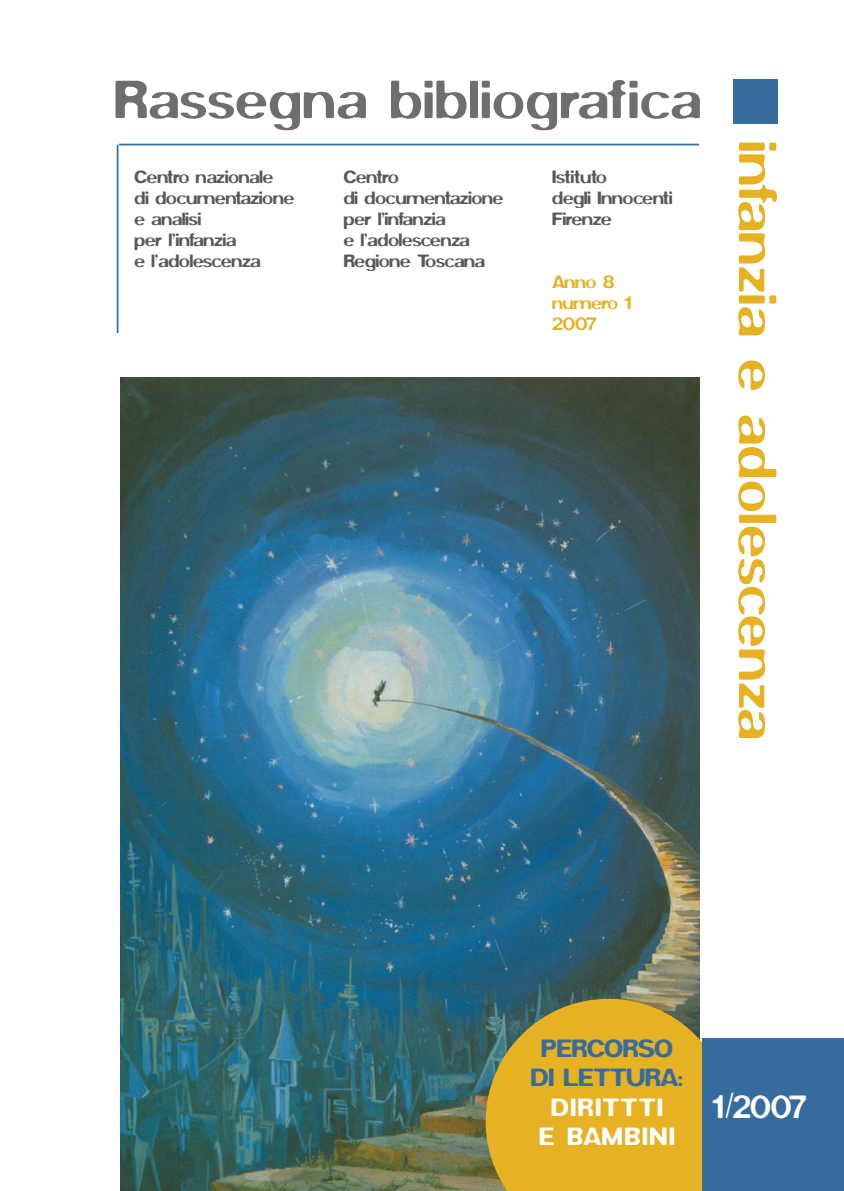
<style>
.page{position:relative;width:844px;height:1191px;background:#fff}
.page>*{position:absolute;margin:0;border:0;box-sizing:border-box;transform-origin:0 0}
.t1{font:52.5px "Graphiti Blur";letter-spacing:.035em;color:#6c6e70}
.t2{font:52.5px "Graphiti Blur";letter-spacing:.035em;color:#e6b122}
.t3{font:31.5px "Graphiti Blur";color:#fff;scale:.92 1}
.t4{font:24.5px/29.4px "Graphiti Blur";color:#376c9f;text-align:center}
.t5{font:24.5px/29.4px "Graphiti Blur";letter-spacing:.07em;color:#fff;text-align:center}
.t6{font:17.5px/21px "Graphiti Blur";color:#58595b}
.t7{font:17.5px/21px "Graphiti Blur";color:#e6b122}
</style>
<div class="page">
<img style="left:120px;top:378px;width:579px;height:813px">
<svg style="left:485px;top:998px;width:217px;height:193px;background:#d3a82a"></svg>
<hr style="left:0;top:1px;width:1px;height:1190px;background:#376c9f">
<div style="left:733px;top:79px;width:44px;height:45px;background:#376c9f"></div>
<hr style="left:119px;top:144px;width:580px;height:1px;background:#376c9f">
<hr style="left:117px;top:145px;width:1px;height:188px;background:#376c9f">
<div style="left:702px;top:1038px;width:141px;height:153px;background:#376c9f"></div>
<h1 class="t1" style="left:114px;top:82px;width:587px">Rassegna bibliografica</h1>
<p class="t6" style="left:134px;top:169px;width:161px">Centro nazionale<br>di documentazione e analisi<br>per l’infanzia<br>e l’adolescenza</p>
<p class="t6" style="left:343px;top:169px;width:161px">Centro<br>di documentazione per l’infanzia<br>e l’adolescenza<br>Regione Toscana</p>
<p class="t6" style="left:552px;top:169px;width:122px">Istituto<br>degli Innocenti<br>Firenze</p>
<p class="t7" style="left:552px;top:274px;width:81px">Anno 8 numero 1<br>2007</p>
<h1 class="t2" style="left:774px;top:142px;width:598px;rotate:90deg">infanzia e adolescenza</h1>
<h3 class="t4" style="left:530px;top:1036px;width:154px">PERCORSO<br>DI LETTURA:</h3>
<h3 class="t5" style="left:539px;top:1095px;width:137px">DIRITTTI<br>E BAMBINI</h3>
<h2 class="t3" style="left:712px;top:1096px;width:104px">1/2007</h2>
</div>
